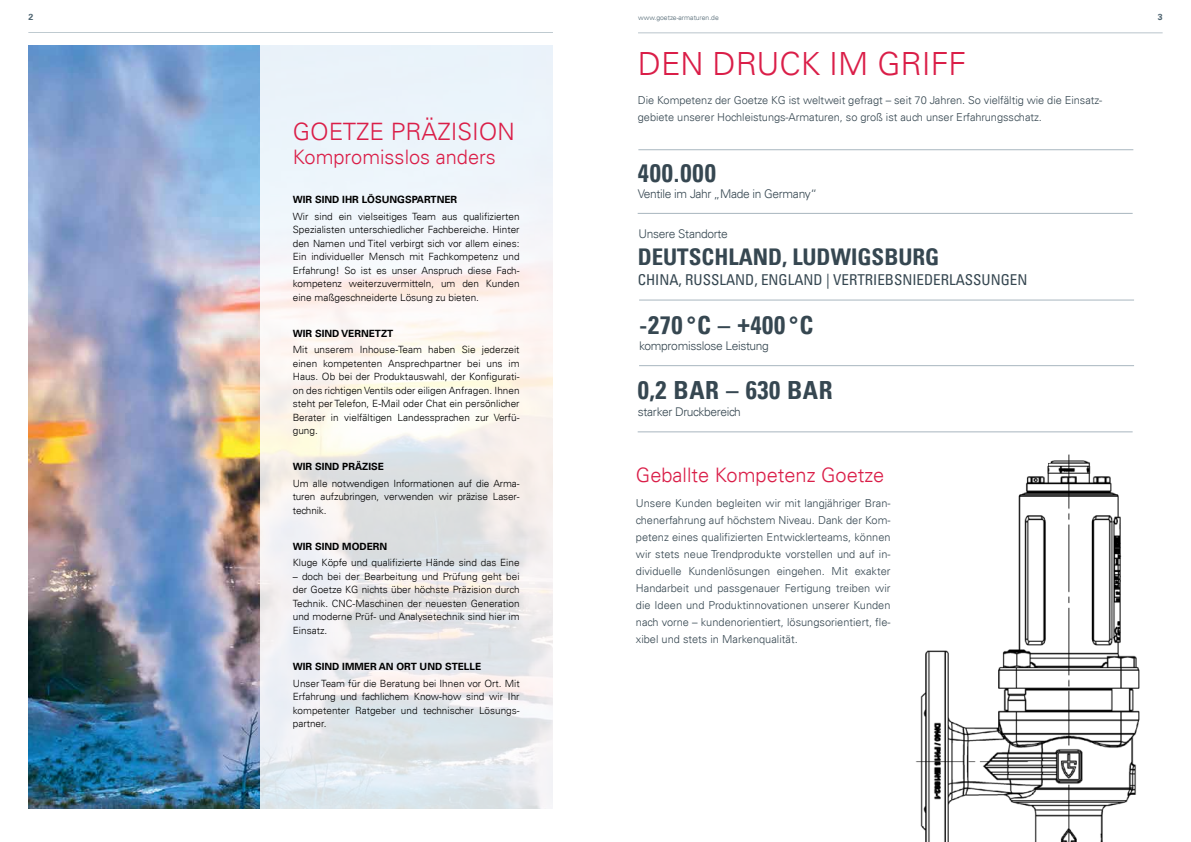
<style>
.page{position:relative;width:1191px;height:842px;background:#fff}
.page>*{position:absolute;margin:0;border:0;box-sizing:border-box;transform-origin:0 0}
.t1{font:300 32px "Univers";color:#da1e48}
.t2{font:700 condensed 25px "Univers";letter-spacing:.025em;color:#364751}
.t3{font:300 24px "Univers";color:#da1e48}
.t4{font:700 condensed 23px "Univers";color:#364751}
.t5{font:300 20px "Univers";color:#da1e48}
.t6{font:condensed 15px "Univers";color:#364751}
.t7{font:300 12px "Univers";letter-spacing:-.025em;color:#364751}
.t8{font:300 11px/17px "Univers";letter-spacing:-.005em;color:#364751}
.t9{font:300 10px/13.5px "Univers";color:#000;text-align:justify}
.t10{font:700 10px "Univers";color:#000}
.t11{font:700 8.8px "Univers";color:#4e6470}
.t12{font:300 6.8px "Univers";color:#4e6470}
</style>
<div class="page">
<hr style="left:28px;top:32px;width:525px;height:1px;background:#a8b6bf">
<hr style="left:638px;top:33px;width:524px;height:1px;background:#a8b6bf">
<img style="left:909px;top:431px;width:231px;height:411px">
<img style="left:28px;top:45px;width:233px;height:763px">
<svg style="left:261px;top:45px;width:292px;height:764px"></svg>
<hr style="left:637px;top:213px;width:495px;height:1px;background:#a8b6bf">
<hr style="left:639px;top:300px;width:495px;height:1px;background:#a8b6bf">
<hr style="left:638px;top:149px;width:495px;height:1px;background:#a8b6bf">
<hr style="left:639px;top:365px;width:495px;height:1px;background:#a8b6bf">
<hr style="left:637px;top:432px;width:495px;height:1px;background:#a8b6bf">
<p class="t11" style="left:28px;top:12px;width:6px">2</p>
<p class="t12" style="left:638px;top:13px;width:82px">www.goetze-armaturen.de</p>
<p class="t11" style="left:1157px;top:12px;width:6px">3</p>
<h3 class="t3" style="left:293px;top:118px;width:34px">Goet</h3>
<h3 class="t3" style="left:356px;top:118px;width:108px">ze Präzision</h3>
<h3 class="t5" style="left:293px;top:145px;width:204px">Kompromisslos anders</h3>
<p class="t10" style="left:293px;top:194px;width:166px">WIR SIND IHR LÖSUNGSPARTNER</p>
<p class="t9" style="left:293px;top:209px;width:228px">Wir sind ein vielseitiges Team aus qualifizierten Spezialisten unterschiedlicher Fachbereiche. Hinter den Namen und Titel verbirgt sich vor allem eines:<br>Ein individueller Mensch mit Fachkompetenz und Erfahrung! So ist es unser Anspruch diese Fach&shy;kompetenz weiterzuvermitteln, um den Kunden eine maßgeschneiderte Lösung zu bieten.</p>
<p class="t10" style="left:293px;top:327px;width:102px">WIR SIND VERNETZT</p>
<p class="t9" style="left:293px;top:343px;width:228px">Mit unserem Inhouse-Team haben Sie jederzeit einen kompetenten Ansprechpartner bei uns im Haus. Ob bei der Produktauswahl, der Konfigurati&shy;on des richtigen Ventils oder eiligen Anfragen. Ihnen steht per Telefon, E-Mail oder Chat ein persönlicher Berater in vielfältigen Landessprachen zur Verfü&shy;gung.</p>
<p class="t10" style="left:293px;top:461px;width:93px">WIR SIND PRÄZISE</p>
<p class="t9" style="left:293px;top:476px;width:228px">Um alle notwendigen Informationen auf die Arma&shy;turen aufzubringen, verwenden wir präzise Laser&shy;technik.</p>
<p class="t10" style="left:293px;top:541px;width:96px">WIR SIND MODERN</p>
<p class="t9" style="left:293px;top:556px;width:228px">Kluge Köpfe und qualifizierte Hände sind das Eine</p>
<p class="t9" style="left:293px;top:570px;width:228px">– doch bei der Bearbeitung und Prüfung geht bei der Goetze KG nichts über höchste Präzision durch Technik. CNC-Maschinen der neuesten Generation und moderne Prüf- und Analysetechnik sind hier im Einsatz.</p>
<p class="t10" style="left:293px;top:661px;width:190px">WIR SIND IMMER AN ORT UND STELLE</p>
<p class="t9" style="left:293px;top:676px;width:228px">Unser Team für die Beratung bei Ihnen vor Ort. Mit Erfahrung und fachlichem Know-how sind wir Ihr kompetenter Ratgeber und technischer Lösungs&shy;partner.</p>
<h1 class="t1" style="left:638px;top:44px;width:120px">den druck</h1>
<h1 class="t1" style="left:829px;top:44px;width:67px">im griff</h1>
<p class="t8" style="left:638px;top:91px;width:466px">D ie Kompetenz der Goetze KG ist weltweit gefragt – seit 70 Jahren. So vielfältig wie die Einsatz&shy;gebiete unserer Hochleistungs-Armaturen, so groß ist auch unser Erfahrungsschatz.</p>
<h2 class="t2" style="left:637px;top:157px;width:80px">400.000</h2>
<p class="t7" style="left:637px;top:186px;width:181px">Ventile im Jahr „Made in Germany“</p>
<p class="t7" style="left:638px;top:226px;width:91px">Unsere Standorte</p>
<h3 class="t4" style="left:637px;top:243px;width:303px">DEUTSCHLAND, LUDWIGSBURG</h3>
<h3 class="t6" style="left:637px;top:271px;width:391px">CHINA, RUSSLAND, ENGLAND | VERTRIEBSNIEDERLASSUNGEN</h3>
<h2 class="t2" style="left:639px;top:309px;width:173px">-270 °C – +400 °C</h2>
<p class="t7" style="left:639px;top:338px;width:131px">kompromisslose Leistung</p>
<h2 class="t2" style="left:637px;top:375px;width:197px">0,2 BAR – 630 BAR</h2>
<p class="t7" style="left:637px;top:405px;width:105px">starker Druckbereich</p>
<h3 class="t5" style="left:636px;top:463px;width:250px">Geballte Kompetenz Goetze</h3>
<p class="t8" style="left:636px;top:494px;width:256px;text-align:justify">Unsere Kunden begleiten wir mit langjähriger Bran&shy;chenerfahrung auf höchstem Niveau. Dank der Kom&shy;petenz eines qualifizierten Entwicklerteams, können wir stets neue Trendprodukte vorstellen und auf in&shy;dividuelle Kundenlösungen eingehen. Mit exakter Handarbeit und passgenauer Fertigung treiben wir die Ideen und Produktinnovationen unserer Kunden nach vorne – kundenorientiert, lösungsorientiert, fle&shy;xibel und stets in Markenqualität.</p>
</div>
